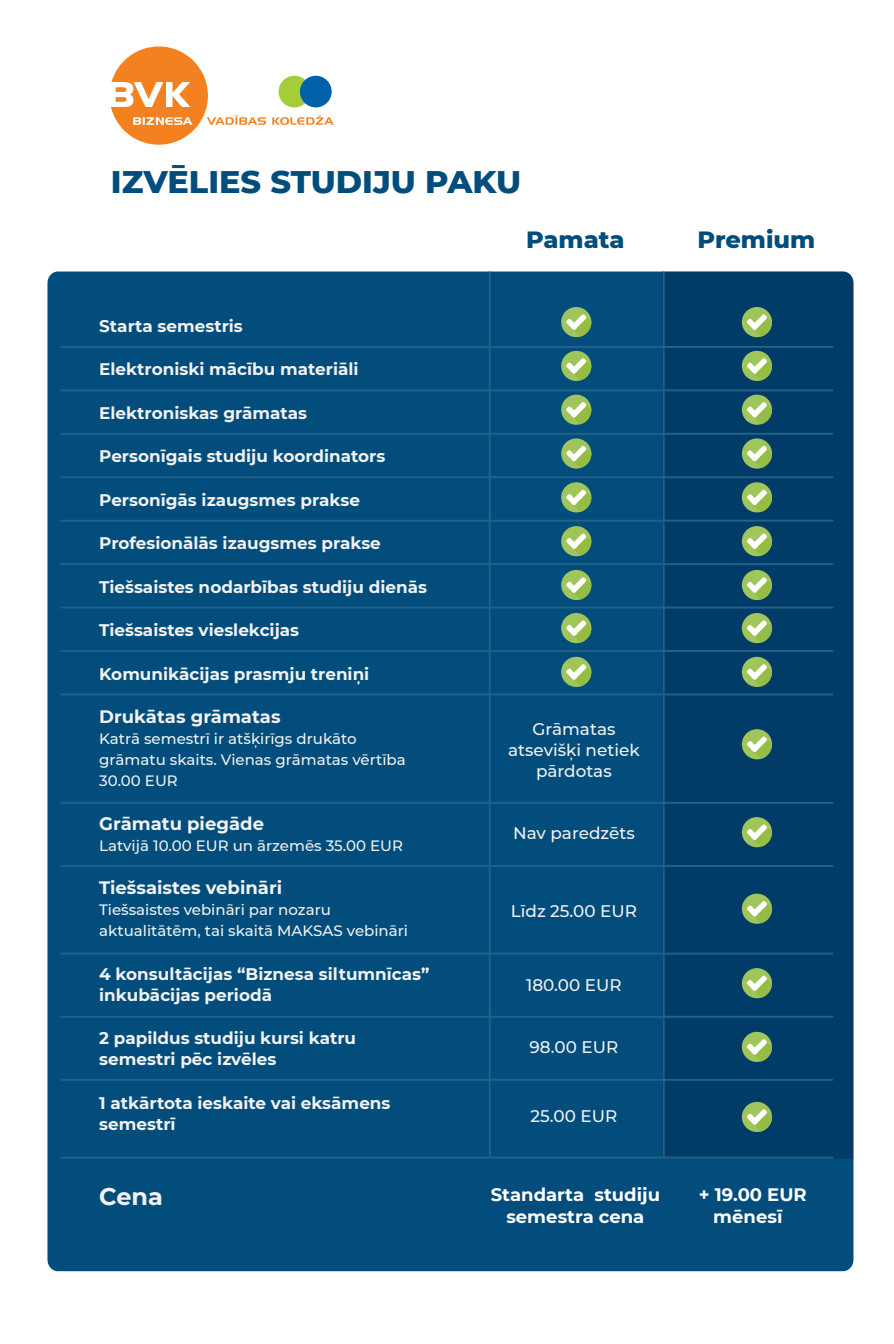
<style>
.page{position:relative;width:894px;height:1344px;background:#fff}
.page>*{position:absolute;margin:0;border:0;box-sizing:border-box;transform-origin:0 0}
.t1{font:800 31.95px "Montserrat";color:#024d7c}
.t2{font:800 24px "Montserrat";color:#024d7c}
.t3{font:700 24px "Montserrat";color:#f2f2f2}
.t4{font:700 18px "Montserrat";color:#f2f2f2}
.t5{font:700 18px/22.5px "Montserrat";color:#fff;text-align:center}
.t6{font:700 16.8px/21px "Montserrat";color:#f2f2f2}
.t7{font:500 16.8px/21px "Montserrat";color:#f2f2f2;text-align:center}
.t8{font:500 15px/21px "Montserrat";color:#f2f2f2}
</style>
<div class="page">
<div style="left:47px;top:271px;width:806px;height:1000px;background:#024d7c;border-radius:11px"></div>
<div style="left:664px;top:271px;width:189px;height:887px;background:#013c69"></div>
<hr style="left:61px;top:346px;width:771px;height:2px;background:#226189">
<hr style="left:61px;top:389px;width:771px;height:2px;background:#226189">
<hr style="left:61px;top:433px;width:771px;height:2px;background:#226189">
<hr style="left:61px;top:476px;width:771px;height:2px;background:#226189">
<hr style="left:61px;top:520px;width:771px;height:2px;background:#226189">
<hr style="left:61px;top:563px;width:771px;height:2px;background:#226189">
<hr style="left:61px;top:607px;width:771px;height:1px;background:#226189">
<hr style="left:61px;top:650px;width:771px;height:2px;background:#226189">
<hr style="left:61px;top:693px;width:771px;height:2px;background:#226189">
<hr style="left:61px;top:802px;width:771px;height:2px;background:#226189">
<hr style="left:61px;top:865px;width:771px;height:2px;background:#226189">
<hr style="left:61px;top:953px;width:771px;height:2px;background:#226189">
<hr style="left:61px;top:1016px;width:771px;height:2px;background:#226189">
<hr style="left:61px;top:1079px;width:771px;height:2px;background:#226189">
<hr style="left:61px;top:1157px;width:771px;height:1px;background:#226189">
<hr style="left:662px;top:271px;width:2px;height:887px;background:#226189">
<hr style="left:488px;top:271px;width:2px;height:887px;background:#226189">
<div style="left:278px;top:76px;width:32px;height:31px;background:#a5cd39;border-radius:50%"></div>
<div style="left:300px;top:76px;width:31px;height:31px;background:#0061aa;border-radius:50%"></div>
<svg style="left:272px;top:115px;width:61px;height:10px"></svg>
<svg style="left:111px;top:46px;width:155px;height:99px"></svg>
<div style="left:561px;top:307px;width:30px;height:30px;background:#a0c65b;border-radius:50%"></div>
<svg style="left:566px;top:314px;width:25px;height:23px"></svg>
<svg style="left:741px;top:307px;width:30px;height:30px"></svg>
<svg style="left:746px;top:314px;width:25px;height:23px"></svg>
<div style="left:561px;top:395px;width:30px;height:30px;background:#a0c65b;border-radius:50%"></div>
<svg style="left:566px;top:402px;width:25px;height:22px"></svg>
<svg style="left:741px;top:395px;width:30px;height:30px"></svg>
<svg style="left:746px;top:402px;width:25px;height:22px"></svg>
<div style="left:561px;top:482px;width:30px;height:30px;background:#a0c65b;border-radius:50%"></div>
<svg style="left:566px;top:490px;width:25px;height:22px"></svg>
<svg style="left:741px;top:482px;width:30px;height:30px"></svg>
<svg style="left:746px;top:490px;width:25px;height:22px"></svg>
<div style="left:561px;top:570px;width:30px;height:30px;background:#a0c65b;border-radius:50%"></div>
<svg style="left:566px;top:577px;width:25px;height:22px"></svg>
<div style="left:741px;top:570px;width:30px;height:30px;background:#a0c65b;border-radius:50%"></div>
<svg style="left:746px;top:577px;width:25px;height:22px"></svg>
<div style="left:561px;top:613px;width:30px;height:30px;background:#a0c65b;border-radius:50%"></div>
<svg style="left:566px;top:620px;width:25px;height:23px"></svg>
<svg style="left:741px;top:613px;width:30px;height:30px"></svg>
<svg style="left:746px;top:620px;width:25px;height:23px"></svg>
<div style="left:561px;top:351px;width:30px;height:30px;background:#a0c65b;border-radius:50%"></div>
<svg style="left:566px;top:358px;width:25px;height:22px"></svg>
<div style="left:741px;top:351px;width:30px;height:30px;background:#a0c65b;border-radius:50%"></div>
<svg style="left:746px;top:358px;width:25px;height:22px"></svg>
<div style="left:561px;top:438px;width:30px;height:31px;background:#a0c65b;border-radius:50%"></div>
<svg style="left:566px;top:446px;width:25px;height:22px"></svg>
<svg style="left:741px;top:438px;width:30px;height:31px"></svg>
<svg style="left:746px;top:446px;width:25px;height:22px"></svg>
<div style="left:561px;top:526px;width:30px;height:30px;background:#a0c65b;border-radius:50%"></div>
<svg style="left:566px;top:533px;width:25px;height:23px"></svg>
<svg style="left:741px;top:526px;width:30px;height:30px"></svg>
<svg style="left:746px;top:533px;width:25px;height:23px"></svg>
<div style="left:561px;top:657px;width:30px;height:30px;background:#a0c65b;border-radius:50%"></div>
<svg style="left:566px;top:664px;width:25px;height:22px"></svg>
<div style="left:741px;top:657px;width:30px;height:30px;background:#a0c65b;border-radius:50%"></div>
<svg style="left:746px;top:664px;width:25px;height:22px"></svg>
<svg style="left:741px;top:729px;width:30px;height:30px"></svg>
<svg style="left:746px;top:736px;width:25px;height:23px"></svg>
<svg style="left:741px;top:817px;width:30px;height:30px"></svg>
<svg style="left:746px;top:824px;width:25px;height:23px"></svg>
<svg style="left:741px;top:894px;width:30px;height:30px"></svg>
<svg style="left:746px;top:901px;width:25px;height:22px"></svg>
<svg style="left:741px;top:968px;width:30px;height:30px"></svg>
<svg style="left:746px;top:975px;width:25px;height:23px"></svg>
<div style="left:741px;top:1032px;width:30px;height:30px;background:#a0c65b;border-radius:50%"></div>
<svg style="left:746px;top:1039px;width:25px;height:22px"></svg>
<div style="left:741px;top:1102px;width:30px;height:30px;background:#a0c65b;border-radius:50%"></div>
<svg style="left:746px;top:1109px;width:25px;height:22px"></svg>
<h1 class="t1" style="left:111px;top:162px;width:411px">IZVĒLIES STUDIJU PAKU</h1>
<h2 class="t2" style="left:526px;top:225px;width:100px">Pamata</h2>
<h2 class="t2" style="left:697px;top:225px;width:119px">Premium</h2>
<p class="t6" style="left:99px;top:315px;width:145px">Starta semestris</p>
<p class="t6" style="left:99px;top:359px;width:261px">Elektroniski mācību materiāli</p>
<p class="t6" style="left:99px;top:402px;width:209px">Elektroniskas grāmatas</p>
<p class="t6" style="left:99px;top:446px;width:287px">Personīgais studiju koordinators</p>
<p class="t6" style="left:99px;top:489px;width:262px">Personīgās izaugsmes prakse</p>
<p class="t6" style="left:99px;top:533px;width:283px">Profesionālās izaugsmes prakse</p>
<p class="t6" style="left:99px;top:576px;width:329px">Tiešsaistes nodarbības studiju dienās</p>
<p class="t6" style="left:99px;top:620px;width:201px">Tiešsaistes vieslekcijas</p>
<p class="t6" style="left:99px;top:663px;width:271px">Komunikācijas prasmju treniņi</p>
<p class="t4" style="left:99px;top:706px;width:183px">Drukātas grāmatas</p>
<p class="t8" style="left:99px;top:728px;width:308px">Katrā semestrī ir atšķirīgs drukāto grāmatu skaits. Vienas grāmatas vērtība<br>30.00 EUR</p>
<p class="t4" style="left:99px;top:812px;width:166px">Grāmatu piegāde</p>
<p class="t8" style="left:99px;top:835px;width:305px">Latvijā 10.00 EUR un ārzemēs 35.00 EUR</p>
<p class="t4" style="left:99px;top:877px;width:184px">Tiešsaistes vebināri</p>
<p class="t8" style="left:99px;top:899px;width:310px">Tiešsaistes vebināri par nozaru aktualitātēm, tai skaitā MAKSAS vebināri</p>
<p class="t6" style="left:99px;top:963px;width:331px">4 konsultācijas “Biznesa siltumnīcas” inkubācijas periodā</p>
<p class="t6" style="left:99px;top:1028px;width:258px">2 papildus studiju kursi katru semestri pēc izvēles</p>
<p class="t6" style="left:99px;top:1092px;width:292px">1 atkārtota ieskaite vai eksāmens semestrī</p>
<p class="t7" style="left:508px;top:719px;width:133px">Grāmatas atsevišķi netiek pārdotas</p>
<p class="t7" style="left:513px;top:822px;width:123px">Nav paredzēts</p>
<p class="t7" style="left:510px;top:901px;width:127px">Līdz 25.00 EUR</p>
<p class="t7" style="left:526px;top:974px;width:97px">180.00 EUR</p>
<p class="t7" style="left:529px;top:1037px;width:90px">98.00 EUR</p>
<p class="t7" style="left:530px;top:1106px;width:88px">25.00 EUR</p>
<h2 class="t3" style="left:99px;top:1182px;width:65px">Cena</h2>
<p class="t5" style="left:490px;top:1183px;width:171px">Standarta studiju semestra cena</p>
<p class="t5" style="left:698px;top:1183px;width:109px">+ 19.00 EUR mēnesī</p>
</div>
